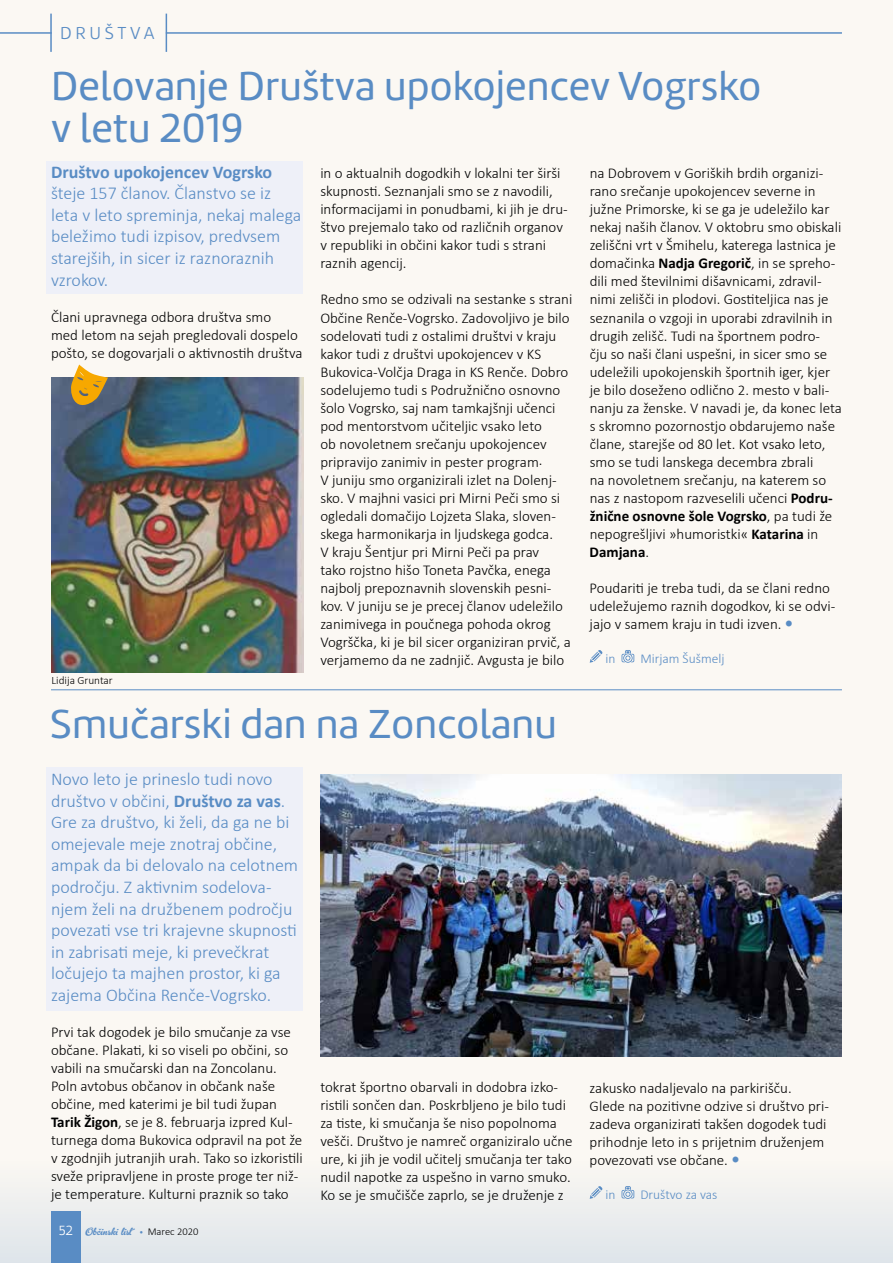
<style>
.page{position:relative;width:893px;height:1263px;background:#fbf8f3}
.page>*{position:absolute;margin:0;border:0;box-sizing:border-box;transform-origin:0 0}
.t1{font:42px/42px "Marine";letter-spacing:.005em;color:#598cc4}
.t2{font:300 18px/21.6px "Calibri";color:#598cc4}
.t3{font:700 18px "Calibri";color:#598cc4}
.t4{font:300 18px "Marine";letter-spacing:.2em;color:#598cc4}
.t5{font:300 15px/18px "Calibri";color:#000}
.t6{font:300 13.5px "Calibri";color:#598cc4}
.t7{font:300 11.25px "Calibri";color:#000}
.t8{font:10.5px "Gelato Script";color:#598cc4}
.s1{font-weight:700}
.s2{font-family:"Marine";font-weight:300;font-size:13.8px;color:#fff}
.s3{font-family:"Source Sans Pro"}
.s4{font-family:"Calibri";font-weight:300;color:#000}
</style>
<div class="page">
<div style="left:0;top:1140px;width:893px;height:123px;background:linear-gradient(to bottom,#fffaf4,#dfe5ea)"></div>
<div style="left:51px;top:1212px;width:30px;height:51px;background:#598cc4"></div>
<hr style="left:50px;top:14px;width:2px;height:38px;background:#598cc4">
<hr style="left:166px;top:14px;width:1px;height:38px;background:#598cc4">
<hr style="left:0;top:32px;width:52px;height:2px;background:#598cc4">
<hr style="left:166px;top:32px;width:676px;height:2px;background:#598cc4">
<div style="left:47px;top:768px;width:256px;height:243px;background:#eef0f8"></div>
<div style="left:47px;top:161px;width:256px;height:132px;background:#eef0f8"></div>
<svg style="left:590px;top:650px;width:12px;height:13px"></svg>
<svg style="left:621px;top:650px;width:13px;height:13px"></svg>
<hr style="left:51px;top:689px;width:791px;height:1px;background:#598cc4">
<img style="left:51px;top:377px;width:252px;height:295px">
<svg style="left:590px;top:1186px;width:12px;height:13px"></svg>
<svg style="left:621px;top:1186px;width:13px;height:13px"></svg>
<img style="left:320px;top:774px;width:522px;height:282px">
<svg style="left:70px;top:365px;width:38px;height:42px"></svg>
<svg style="left:733px;top:1156px;width:5px;height:6px"></svg>
<p class="t4" style="left:60px;top:22px;width:96px">DRUŠTVA</p>
<h1 class="t1" style="left:51px;top:65px;width:712px">Delovanje Društva upokojencev Vogrsko v letu 2019</h1>
<p class="t5" style="left:320px;top:164px;width:249px">in o aktualnih dogodkih v lokalni ter širši skupnosti. Seznanjali smo se z navodili, informacijami in ponudbami, ki jih je dru&shy;štvo prejemalo tako od različnih organov v republiki in občini kakor tudi s strani raznih agencij.</p>
<p class="t5" style="left:320px;top:290px;width:254px">Redno smo se odzivali na sestanke s strani Občine Renče-Vogrsko. Zadovoljivo je bilo sodelovati tudi z ostalimi društvi v kraju kakor tudi z društvi upokojencev v KS Bukovica-Volčja Draga in KS Renče. Dobro sodelujemo tudi s Podružnično osnovno šolo Vogrsko, saj nam tamkajšnji učenci pod mentorstvom učiteljic vsako leto<br>ob novoletnem srečanju upokojencev pripravijo zanimiv in pester program.<br>V juniju smo organizirali izlet na Dolenj&shy;sko. V majhni vasici pri Mirni Peči smo si ogledali domačijo Lojzeta Slaka, sloven&shy;skega harmonikarja in ljudskega godca.<br>V kraju Šentjur pri Mirni Peči pa prav<br>tako rojstno hišo Toneta Pavčka, enega najbolj prepoznavnih slovenskih pesni&shy;kov. V juniju se je precej članov udeležilo zanimivega in poučnega pohoda okrog Vogrščka, ki je bil sicer organiziran prvič, a verjamemo da ne zadnjič. Avgusta je bilo</p>
<p class="t3" style="left:51px;top:159px;width:223px">Društvo upokojencev Vogrsko</p>
<p class="t2" style="left:51px;top:182px;width:252px">šteje 157 članov. Članstvo se iz leta v leto spreminja, nekaj malega beležimo tudi izpisov, predvsem starejših, in sicer iz raznoraznih vzrokov.</p>
<p class="t5" style="left:51px;top:307px;width:253px">Člani upravnega odbora društva smo<br>med letom na sejah pregledovali dospelo pošto, se dogovarjali o aktivnostih društva</p>
<p class="t5" style="left:590px;top:164px;width:254px">na Dobrovem v Goriških brdih organizi&shy;rano srečanje upokojencev severne in južne Primorske, ki se ga je udeležilo kar nekaj naših članov. V oktobru smo obiskali zeliščni vrt v Šmihelu, katerega lastnica je domačinka <span class="s1">Nadja Gregorič</span>, in se spreho&shy;dili med številnimi dišavnicami, zdravil&shy;nimi zelišči in plodovi. Gostiteljica nas je seznanila o vzgoji in uporabi zdravilnih in drugih zelišč. Tudi na športnem podro-<br>čju so naši člani uspešni, in sicer smo se udeležili upokojenskih športnih iger, kjer je bilo doseženo odlično 2. mesto v bali&shy;nanju za ženske. V navadi je, da konec leta s skromno pozornostjo obdarujemo naše člane, starejše od 80 let. Kot vsako leto, smo se tudi lanskega decembra zbrali<br>na novoletnem srečanju, na katerem so nas z nastopom razveselili učenci <span class="s1">Podru&shy;žnične osnovne šole Vogrsko</span>, pa tudi že nepogrešljivi »humoristki« <span class="s1">Katarina</span> in <span class="s1">Damjana</span>.</p>
<p class="t5" style="left:590px;top:578px;width:247px">Poudariti je treba tudi, da se člani redno udeležujemo raznih dogodkov, ki se odvi&shy;jajo v samem kraju in tudi izven.</p>
<p class="t6" style="left:605px;top:650px;width:12px">in</p>
<p class="t6" style="left:640px;top:650px;width:86px">Mirjam Šušmelj</p>
<p class="t7" style="left:52px;top:673px;width:63px">Lidija Gruntar</p>
<h1 class="t1" style="left:50px;top:702px;width:508px">Smučarski dan na Zoncolanu</h1>
<p class="t2" style="left:51px;top:768px;width:249px">Novo leto je prineslo tudi novo društvo v občini, <span class="s1">Društvo za vas</span>.<br>Gre za društvo, ki želi, da ga ne bi omejevale meje znotraj občine, ampak da bi delovalo na celotnem področju. Z aktivnim sodelova&shy;njem želi na družbenem področju povezati vse tri krajevne skupnosti in zabrisati meje, ki prevečkrat ločujejo ta majhen prostor, ki ga zajema Občina Renče-Vogrsko.</p>
<p class="t5" style="left:51px;top:1023px;width:253px">Prvi tak dogodek je bilo smučanje za vse občane. Plakati, ki so viseli po občini, so vabili na smučarski dan na Zoncolanu.<br>Poln avtobus občanov in občank naše občine, med katerimi je bil tudi župan <span class="s1">Tarik Žigon</span>, se je 8. februarja izpred Kul&shy;turnega doma Bukovica odpravil na pot že v zgodnjih jutranjih urah. Tako so izkoristili sveže pripravljene in proste proge ter niž&shy;je temperature. Kulturni praznik so tako</p>
<p class="t8" style="left:59px;top:1225px;width:141px"><span class="s2">52</span> Občinski list <span class="s3">•</span> <span class="s4">Marec 2020</span></p>
<p class="t5" style="left:320px;top:1078px;width:254px">tokrat športno obarvali in dodobra izko&shy;ristili sončen dan. Poskrbljeno je bilo tudi za tiste, ki smučanja še niso popolnoma vešči. Društvo je namreč organiziralo učne ure, ki jih je vodil učitelj smučanja ter tako nudil napotke za uspešno in varno smuko.<br>Ko se je smučišče zaprlo, se je druženje z</p>
<p class="t5" style="left:590px;top:1078px;width:241px">zakusko nadaljevalo na parkirišču.<br>Glede na pozitivne odzive si društvo pri&shy;zadeva organizirati takšen dogodek tudi prihodnje leto in s prijetnim druženjem povezovati vse občane.</p>
<p class="t6" style="left:605px;top:1186px;width:12px">in</p>
<p class="t6" style="left:640px;top:1186px;width:79px">Društvo za vas</p>
</div>
